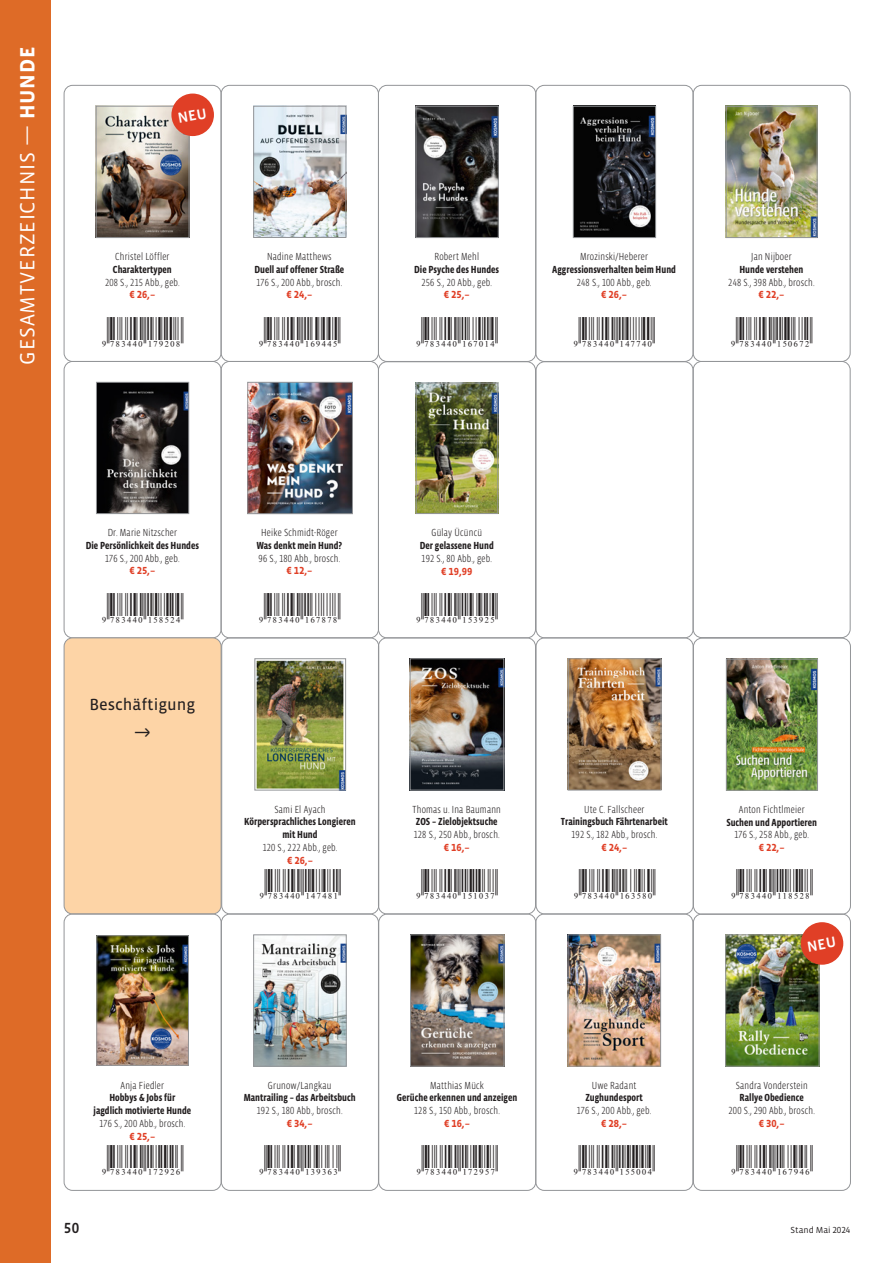
<style>
.page{position:relative;width:893px;height:1263px;background:#fff}
.page>*{position:absolute;margin:0;border:0;box-sizing:border-box;transform-origin:0 0}
.t1{font:21px "Vista Sans OT";letter-spacing:.04em;color:#fff}
.Sub-Kategorie{font:16.5px "Vista Sans OT";color:#231f20}
.t2{font:500 15px "Vista Sans OT";color:#231f20}
.Copy_Backlist{font:12.75px "C Code UPCEAN HRBS3";letter-spacing:.02em;color:#231f20}
.Copy_Backlist-2{font:300 10.5px/12.8px "Vista Sans Nar OT";letter-spacing:.02em;color:#231f20;text-align:center}
.Copy_Backlist-3{font:700 10.5px/12.8px "Vista Sans Nar OT";color:#231f20;text-align:center}
.t3{font:9px "Vista Sans OT";color:#231f20}
.s1{font-weight:700}
.s2{font-family:"Vista Sans OT";font-weight:700;color:#e03f26}
.s3{font-weight:300}
.s4{font-family:"Vista Sans OT";color:#e03f26}
</style>
<div class="page">
<img style="left:98px;top:108px;width:89px;height:128px">
<div style="left:96px;top:106px;width:93px;height:132px;border:1px solid #939598"></div>
<div style="left:64px;top:85px;width:157px;height:277px;border:1px solid #939598;border-radius:9px"></div>
<div style="left:171px;top:94px;width:43px;height:42px;background:#e03f26;border-radius:50%"></div>
<img style="left:255px;top:108px;width:89px;height:128px">
<div style="left:253px;top:106px;width:93px;height:132px;border:1px solid #939598"></div>
<div style="left:221px;top:85px;width:158px;height:277px;border:1px solid #939598;border-radius:9px"></div>
<img style="left:418px;top:108px;width:78px;height:128px">
<div style="left:416px;top:106px;width:82px;height:132px;border:1px solid #939598"></div>
<div style="left:378px;top:85px;width:158px;height:277px;border:1px solid #939598;border-radius:9px"></div>
<img style="left:575px;top:108px;width:79px;height:128px">
<div style="left:573px;top:106px;width:83px;height:132px;border:1px solid #939598"></div>
<div style="left:535px;top:85px;width:158px;height:277px;border:1px solid #939598;border-radius:9px"></div>
<img style="left:728px;top:108px;width:87px;height:128px">
<div style="left:726px;top:106px;width:91px;height:132px;border:1px solid #939598"></div>
<div style="left:693px;top:85px;width:157px;height:277px;border:1px solid #939598;border-radius:9px"></div>
<img style="left:98px;top:384px;width:89px;height:128px">
<div style="left:96px;top:382px;width:93px;height:132px;border:1px solid #939598"></div>
<div style="left:64px;top:361px;width:157px;height:277px;border:1px solid #939598;border-radius:9px"></div>
<img style="left:249px;top:384px;width:102px;height:128px">
<div style="left:247px;top:382px;width:106px;height:132px;border:1px solid #939598"></div>
<div style="left:221px;top:361px;width:158px;height:277px;border:1px solid #939598;border-radius:9px"></div>
<img style="left:418px;top:385px;width:78px;height:127px">
<div style="left:416px;top:383px;width:82px;height:131px;border:1px solid #939598"></div>
<div style="left:378px;top:361px;width:158px;height:277px;border:1px solid #939598;border-radius:9px"></div>
<div style="left:536px;top:361px;width:157px;height:277px;border:1px solid #939598;border-radius:9px"></div>
<div style="left:693px;top:361px;width:157px;height:277px;border:1px solid #939598;border-radius:9px"></div>
<div style="left:64px;top:638px;width:157px;height:276px;background:#fdd4a6;border-radius:9px"></div>
<div style="left:64px;top:637px;width:157px;height:277px;border:1px solid #939598;border-radius:9px"></div>
<img style="left:257px;top:660px;width:87px;height:128px">
<div style="left:255px;top:658px;width:91px;height:132px;border:1px solid #939598"></div>
<div style="left:221px;top:637px;width:158px;height:277px;border:1px solid #939598;border-radius:9px"></div>
<img style="left:412px;top:660px;width:90px;height:128px">
<div style="left:410px;top:658px;width:94px;height:132px;border:1px solid #939598"></div>
<div style="left:378px;top:637px;width:158px;height:277px;border:1px solid #939598;border-radius:9px"></div>
<img style="left:570px;top:660px;width:89px;height:128px">
<div style="left:568px;top:658px;width:93px;height:132px;border:1px solid #939598"></div>
<div style="left:536px;top:637px;width:157px;height:277px;border:1px solid #939598;border-radius:9px"></div>
<img style="left:728px;top:661px;width:88px;height:127px">
<div style="left:726px;top:659px;width:92px;height:131px;border:1px solid #939598"></div>
<div style="left:693px;top:638px;width:158px;height:276px;border:1px solid #939598;border-radius:9px"></div>
<img style="left:99px;top:937px;width:88px;height:126px">
<div style="left:97px;top:935px;width:92px;height:130px;border:1px solid #939598"></div>
<div style="left:64px;top:914px;width:157px;height:277px;border:1px solid #939598;border-radius:9px"></div>
<img style="left:255px;top:936px;width:89px;height:128px">
<div style="left:253px;top:934px;width:93px;height:132px;border:1px solid #939598"></div>
<div style="left:221px;top:914px;width:158px;height:277px;border:1px solid #939598;border-radius:9px"></div>
<img style="left:412px;top:936px;width:90px;height:128px">
<div style="left:410px;top:934px;width:94px;height:132px;border:1px solid #939598"></div>
<div style="left:378px;top:914px;width:158px;height:277px;border:1px solid #939598;border-radius:9px"></div>
<img style="left:570px;top:936px;width:89px;height:128px">
<div style="left:568px;top:934px;width:93px;height:132px;border:1px solid #939598"></div>
<div style="left:535px;top:914px;width:158px;height:277px;border:1px solid #939598;border-radius:9px"></div>
<img style="left:727px;top:936px;width:90px;height:128px">
<div style="left:725px;top:934px;width:94px;height:132px;border:1px solid #939598"></div>
<div style="left:693px;top:914px;width:158px;height:277px;border:1px solid #939598;border-radius:9px"></div>
<div style="left:801px;top:922px;width:42px;height:43px;background:#e03f26;border-radius:50%"></div>
<div style="left:0;top:0;width:51px;height:1263px;background:#de6b27"></div>
<h1 class="t1" style="left:17px;top:365px;width:320px;rotate:-90deg">GESAMTVERZEICHNIS — <span class="s1">HUNDE</span></h1>
<p class="Copy_Backlist-2" style="left:105px;top:250px;width:76px">Christel Löffler<br><span class="s1">Charaktertypen<br></span>208 S., 215 Abb., geb. <span class="s2">€ 26,–</span></p>
<p class="Copy_Backlist" style="left:101px;top:328px;width:83px">*[7WR4S0-BHJCAI]</p>
<p class="Copy_Backlist-2" style="left:254px;top:250px;width:91px">Nadine Matthews<br><span class="s1">Duell auf offener Straße<br></span>176 S., 200 Abb., brosch. <span class="s2">€ 24,–</span></p>
<p class="Copy_Backlist" style="left:258px;top:328px;width:83px">*[7WR4S0-BGJEEF]</p>
<p class="Copy_Backlist-2" style="left:414px;top:250px;width:87px">Robert Mehl<br><span class="s1">Die Psyche des Hundes<br></span>256 S., 20 Abb., geb.<br><span class="s2">€ 25,–</span></p>
<p class="Copy_Backlist" style="left:416px;top:328px;width:83px">*[7WR4S0-BGHABE]</p>
<p class="Copy_Backlist-2" style="left:552px;top:250px;width:125px">Mrozinski/Heberer<br><span class="s1">Aggressionsverhalten beim Hund<br></span>248 S., 100 Abb., geb.<br><span class="s2">€ 26,–</span></p>
<p class="Copy_Backlist" style="left:573px;top:328px;width:83px">*[7WR4S0-BEHHEA]</p>
<p class="Copy_Backlist-2" style="left:728px;top:250px;width:88px">Jan Nijboer<br><span class="s1">Hunde verstehen<br></span>248 S., 398 Abb., brosch. <span class="s2">€ 22,–</span></p>
<p class="Copy_Backlist" style="left:730px;top:328px;width:83px">*[7WR4S0-BFAGHC]</p>
<p class="Copy_Backlist-2" style="left:86px;top:526px;width:115px">Dr. Marie Nitzscher<br><span class="s1">Die Persönlichkeit des Hundes<br></span>176 S., 200 Abb., geb.<br><span class="s2">€ 25,–</span></p>
<p class="Copy_Backlist" style="left:101px;top:604px;width:83px">*[7WR4S0-BFIFCE]</p>
<p class="Sub-Kategorie" style="left:89px;top:696px;width:108px">Beschäftigung</p>
<p class="Sub-Kategorie" style="left:134px;top:723px;width:18px">C</p>
<p class="Copy_Backlist-2" style="left:256px;top:526px;width:87px">Heike Schmidt-Röger<br><span class="s1">Was denkt mein Hund?<br></span>96 S., 180 Abb., brosch. <span class="s2">€ 12,–</span></p>
<p class="Copy_Backlist" style="left:258px;top:604px;width:83px">*[7WR4S0-BGHIHI]</p>
<p class="Copy_Backlist-3" style="left:244px;top:803px;width:113px"><span class="s3">Sami El Ayach<br></span>Körpersprachliches Longieren mit Hund<br><span class="s3">120 S., 222 Abb., geb.<br></span><span class="s4">€ 26,–</span></p>
<p class="Copy_Backlist" style="left:259px;top:880px;width:83px">*[7WR4S0-BEHEIB]</p>
<p class="Copy_Backlist-2" style="left:420px;top:527px;width:76px">Gülay Ücüncü<br><span class="s1">Der gelassene Hund<br></span>192 S., 80 Abb., geb. <span class="s2">€ 19,99</span></p>
<p class="Copy_Backlist" style="left:416px;top:604px;width:83px">*[7WR4S0-BFDJCF]</p>
<p class="Copy_Backlist-2" style="left:413px;top:803px;width:90px">Thomas u. Ina Baumann<br><span class="s1">ZOS – Zielobjektsuche<br></span>128 S., 250 Abb., brosch. <span class="s2">€ 16,–</span></p>
<p class="Copy_Backlist" style="left:416px;top:880px;width:83px">*[7WR4S0-BFBADH]</p>
<p class="Copy_Backlist-2" style="left:561px;top:803px;width:108px">Ute C. Fallscheer<br><span class="s1">Trainingsbuch Fährtenarbeit<br></span>192 S., 182 Abb., brosch.<br><span class="s2">€ 24,–</span></p>
<p class="Copy_Backlist" style="left:573px;top:880px;width:83px">*[7WR4S0-BGDFIA]</p>
<p class="Copy_Backlist-2" style="left:726px;top:803px;width:92px">Anton Fichtlmeier<br><span class="s1">Suchen und Apportieren<br></span>176 S., 258 Abb., geb.<br><span class="s2">€ 22,–</span></p>
<p class="Copy_Backlist" style="left:731px;top:880px;width:83px">*[7WR4S0-BBIFCI]</p>
<p class="Copy_Backlist-3" style="left:94px;top:1079px;width:99px"><span class="s3">Anja Fiedler<br></span>Hobbys &amp; Jobs für jagdlich motivierte Hunde<br><span class="s3">176 S., 200 Abb., brosch.<br></span><span class="s4">€ 25,–</span></p>
<p class="Copy_Backlist" style="left:101px;top:1156px;width:83px">*[7WR4S0-BHCJCG]</p>
<h3 class="t2" style="left:64px;top:1220px;width:17px">50</h3>
<p class="Copy_Backlist-2" style="left:244px;top:1079px;width:113px">Grunow/Langkau<br><span class="s1">Mantrailing – das Arbeitsbuch<br></span>192 S., 180 Abb., brosch.<br><span class="s2">€ 34,–</span></p>
<p class="Copy_Backlist" style="left:259px;top:1156px;width:83px">*[7WR4S0-BDJDGD]</p>
<p class="Copy_Backlist-2" style="left:397px;top:1079px;width:122px">Matthias Mück<br><span class="s1">Gerüche erkennen und anzeigen<br></span>128 S., 150 Abb., brosch.<br><span class="s2">€ 16,–</span></p>
<p class="Copy_Backlist" style="left:416px;top:1156px;width:83px">*[7WR4S0-BHCJFH]</p>
<p class="Copy_Backlist-2" style="left:577px;top:1079px;width:76px">Uwe Radant<br><span class="s1">Zughundesport<br></span>176 S., 200 Abb., geb. <span class="s2">€ 28,–</span></p>
<p class="Copy_Backlist" style="left:573px;top:1156px;width:83px">*[7WR4S0-BFFAAE]</p>
<p class="Copy_Backlist-2" style="left:729px;top:1079px;width:88px">Sandra Vonderstein<br><span class="s1">Rallye Obedience<br></span>200 S., 290 Abb., brosch. <span class="s2">€ 30,–</span></p>
<p class="Copy_Backlist" style="left:731px;top:1156px;width:83px">*[7WR4S0-BGHJEG]</p>
<p class="t3" style="left:790px;top:1225px;width:61px">Stand Mai 2024</p>
</div>
